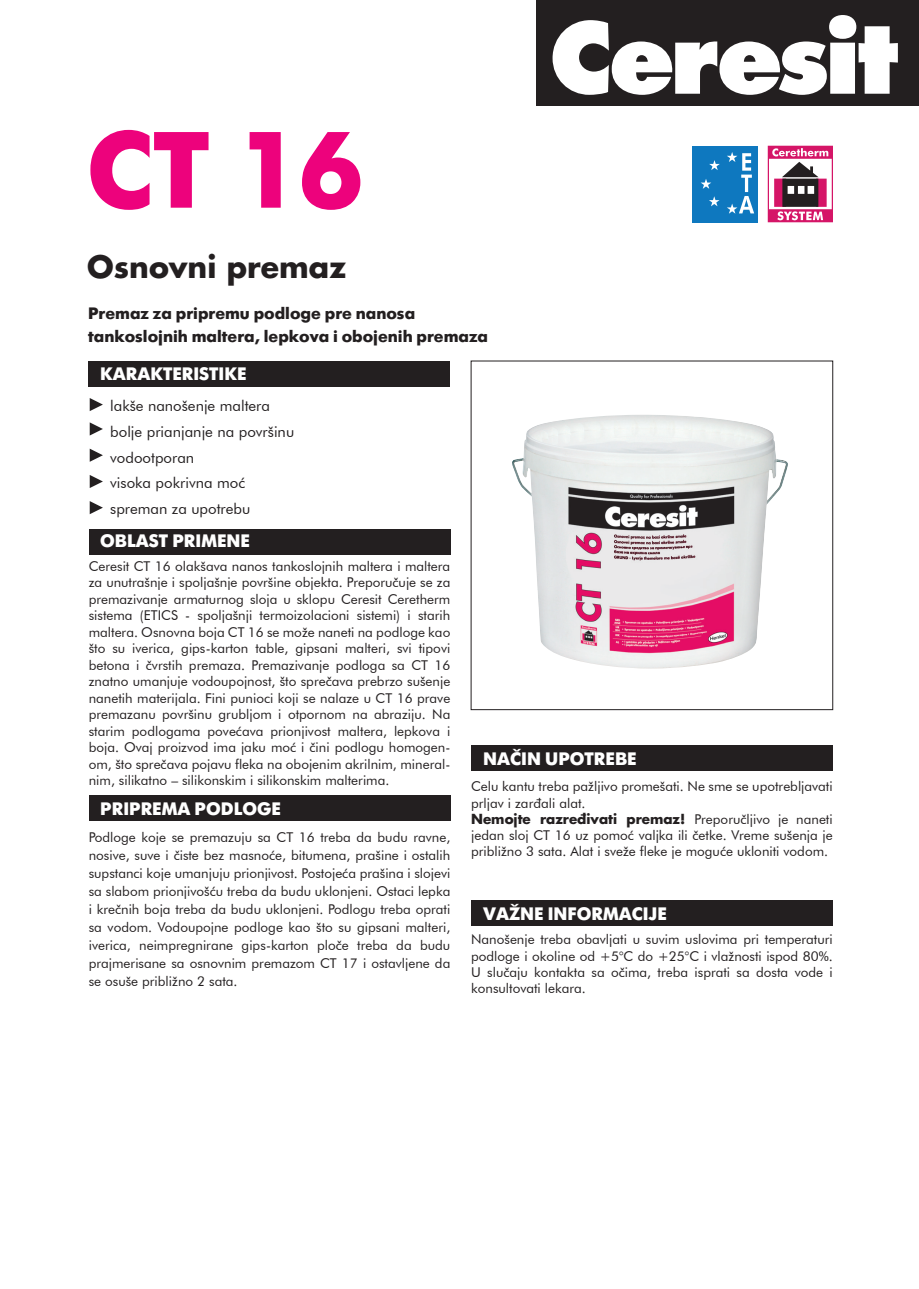
<style>
.page{position:relative;width:919px;height:1289px;background:#fff}
.page>*{position:absolute;margin:0;border:0;box-sizing:border-box;transform-origin:0 0}
.t1{font:700 108px "Futuris TT";color:#ed027c}
.t2{font:700 30px "Futura Std";color:#231f20}
.t3{font:700 18px "Futura Futuris";color:#fff}
.t4{font:700 16.5px/22.5px "Futura Futuris";color:#231f20}
.t5{font:15px/25.7px "Futura BT";color:#231f20}
.t6{font:13.5px/16.5px "Futura BT";color:#231f20;text-align:justify}
.t7{font:700 13.5px "Futura";color:#231f20}
.s1{font-family:"Futura BT";font-weight:400}
</style>
<div class="page">
<img style="left:512px;top:415px;width:276px;height:253px">
<div style="left:536px;top:0;width:382px;height:105px;background:#231f20"></div>
<svg style="left:552px;top:15px;width:345px;height:80px"></svg>
<div style="left:88px;top:361px;width:361px;height:25px;background:#231f20"></div>
<div style="left:471px;top:745px;width:361px;height:25px;background:#231f20"></div>
<div style="left:89px;top:529px;width:361px;height:25px;background:#231f20"></div>
<div style="left:89px;top:795px;width:361px;height:25px;background:#231f20"></div>
<svg style="left:90px;top:475px;width:13px;height:13px"></svg>
<svg style="left:90px;top:501px;width:13px;height:13px"></svg>
<svg style="left:90px;top:398px;width:13px;height:13px"></svg>
<svg style="left:90px;top:422px;width:13px;height:13px"></svg>
<svg style="left:90px;top:448px;width:13px;height:14px"></svg>
<div style="left:471px;top:900px;width:361px;height:25px;background:#231f20"></div>
<svg style="left:767px;top:146px;width:65px;height:76px"></svg>
<div style="left:692px;top:146px;width:65px;height:76px;background:#0e78bf"></div>
<svg style="left:709px;top:160px;width:10px;height:10px"></svg>
<svg style="left:701px;top:179px;width:10px;height:10px"></svg>
<svg style="left:709px;top:196px;width:10px;height:10px"></svg>
<svg style="left:727px;top:152px;width:27px;height:62px"></svg>
<h1 class="t1" style="left:87px;top:106px;width:278px">CT 16</h1>
<h2 class="t2" style="left:87px;top:245px;width:260px">Osnovni premaz</h2>
<p class="t4" style="left:88px;top:302px;width:401px">Premaz za pripremu podloge pre nanosa tankoslojnih maltera, lepkova i obojenih premaza</p>
<h3 class="t3" style="left:100px;top:363px;width:148px">KARAKTERISTIKE</h3>
<p class="t5" style="left:110px;top:393px;width:185px">lakše nanošenje maltera bolje prianjanje na površinu vodootporan<br>visoka pokrivna moć spreman za upotrebu</p>
<h3 class="t3" style="left:100px;top:530px;width:151px">OBLAST PRIMENE</h3>
<p class="t6" style="left:89px;top:557px;width:363px">Ceresit CT 16 olakšava nanos tankoslojnih maltera i maltera za unutrašnje i spoljašnje površine objekta. Preporučuje se za premazivanje armaturnog sloja u sklopu Ceresit Ceretherm sistema (ETICS - spoljašnji termoizolacioni sistemi) i starih maltera. Osnovna boja CT 16 se može naneti na podloge kao što su iverica, gips-karton table, gipsani malteri, svi tipovi betona i čvrstih premaza. Premazivanje podloga sa CT 16 znatno umanjuje vodoupojnost, što sprečava prebrzo sušenje nanetih materijala. Fini punioci koji se nalaze u CT 16 prave premazanu površinu grubljom i otpornom na abraziju. Na starim podlogama povećava prionjivost maltera, lepkova i boja. Ovaj proizvod ima jaku moć i čini podlogu homogen&shy;om, što sprečava pojavu fleka na obojenim akrilnim, mineral&shy;nim, silikatno – silikonskim i silikonskim malterima.</p>
<h3 class="t3" style="left:100px;top:798px;width:182px">PRIPREMA PODLOGE</h3>
<p class="t6" style="left:89px;top:828px;width:363px;line-height:18px">Podloge koje se premazuju sa CT 16 treba da budu ravne, nosive, suve i čiste bez masnoće, bitumena, prašine i ostalih supstanci koje umanjuju prionjivost. Postojeća prašina i slojevi sa slabom prionjivošću treba da budu uklonjeni. Ostaci lepka i krečnih boja treba da budu uklonjeni. Podlogu treba oprati sa vodom. Vodoupojne podloge kao što su gipsani malteri, iverica, neimpregnirane gips-karton ploče treba da budu prajmerisane sa osnovnim premazom CT 17 i ostavljene da se osuše približno 2 sata.</p>
<h3 class="t3" style="left:483px;top:747px;width:155px">NAČIN UPOTREBE</h3>
<p class="t6" style="left:471px;top:778px;width:363px">Celu kantu treba pažljivo promešati. Ne sme se upotrebljavati prljav i zarđali alat.</p>
<p class="t7" style="left:471px;top:809px;width:363px">Nemojte razređivati premaz! <span class="s1">Preporučljivo je naneti</span></p>
<p class="t6" style="left:471px;top:827px;width:363px">jedan sloj CT 16 uz pomoć valjka ili četke. Vreme sušenja je približno 3 sata. Alat i sveže fleke je moguće ukloniti vodom.</p>
<h3 class="t3" style="left:483px;top:903px;width:185px">VAŽNE INFORMACIJE</h3>
<p class="t6" style="left:471px;top:931px;width:363px">Nanošenje treba obavljati u suvim uslovima pri temperaturi podloge i okoline od +5°C do +25°C i vlažnosti ispod 80%.<br>U slučaju kontakta sa očima, treba isprati sa dosta vode i konsultovati lekara.</p>
</div>
